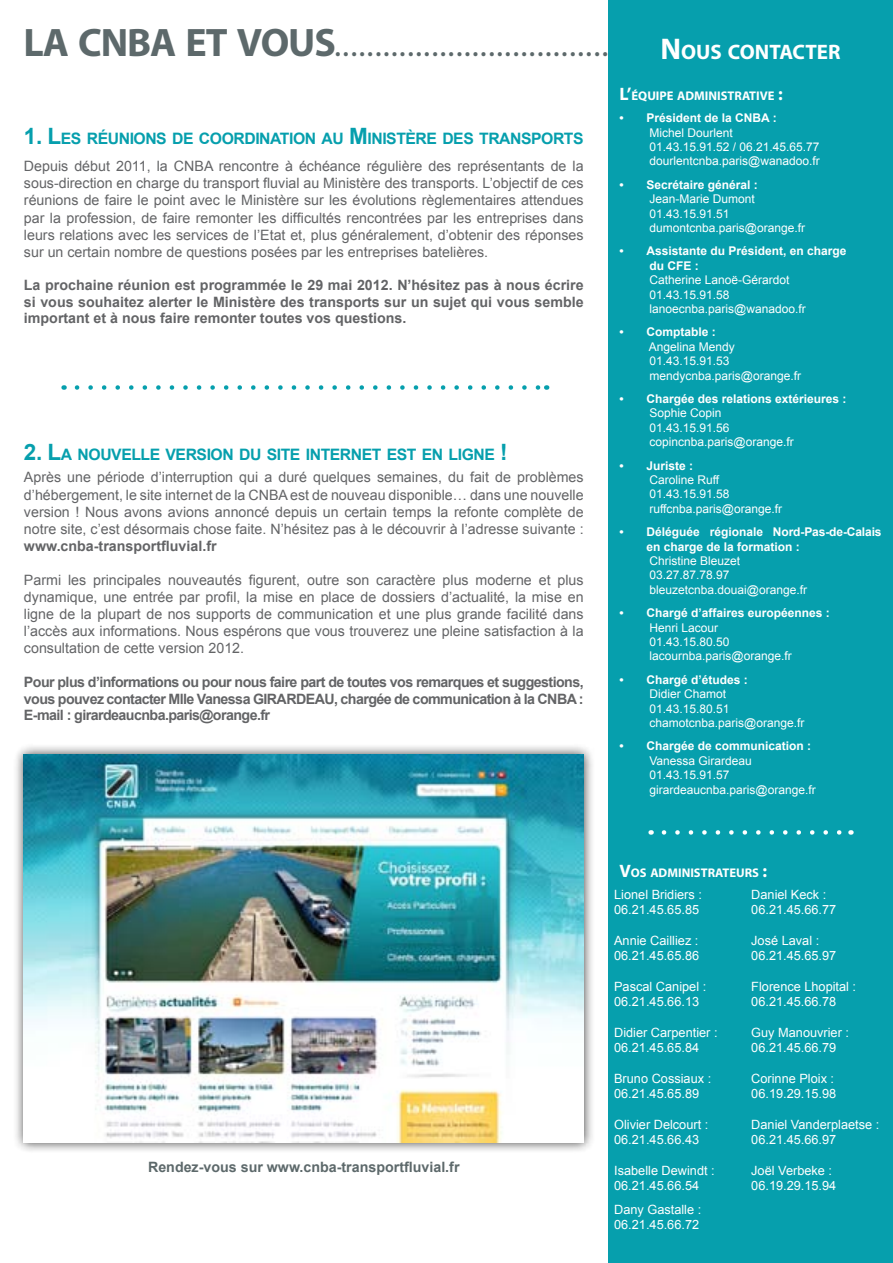
<style>
.page{position:relative;width:893px;height:1263px;background:#fff}
.page>*{position:absolute;margin:0;border:0;box-sizing:border-box;transform-origin:0 0}
.t1{font:700 22.5px "Myriad Pro";color:#5d696b}
.t2{font:700 21px "Myriad Pro";color:#fff}
.t3{font:700 15.75px "Arial";letter-spacing:-.03em;color:#069fad}
.t4{font:14.25px/17.1px "Arial";color:#636466;text-align:justify}
.t5{font:700 14.25px/16.5px "Arial";color:#636466;text-align:justify}
.t6{font:700 14.25px "Arial";color:#5d696b}
.t7{font:12.75px/15.3px "Arial";color:#fff}
.t8{font:700 12.6px "Myriad Pro";color:#fff}
.t9{font:12px/14.4px "Arial";color:#fff}
.t10{font:700 12px/14.4px "Arial";color:#fff}
.s1{font-size:39.9px}
.s2{font-size:30px}
.s3{font-size:22.5px}
.s4{font-size:18px}
</style>
<div class="page">
<div style="left:608px;top:0;width:285px;height:1263px;background:#069fad"></div>
<svg style="left:77px;top:385px;width:462px;height:5px"></svg>
<svg style="left:664px;top:830px;width:178px;height:5px"></svg>
<div style="left:12px;top:742px;width:582px;height:411px;background:#000;opacity:.75"></div>
<img style="left:24px;top:754px;width:560px;height:388px">
<h1 class="t1" style="left:23px;top:33px;width:602px"><span class="s1">LA CNBA ET VOUS</span>....................................</h1>
<h2 class="t2" style="left:660px;top:38px;width:180px"><span class="s2">N</span> OUS CONTACTER</h2>
<p class="t3" style="left:24px;top:128px;width:561px"><span class="s3">1. L</span>ES RÉUNIONS DE COORDINATION AU <span class="s3">M</span> INISTÈRE DES TRANSPORTS</p>
<p class="t4" style="left:24px;top:158px;width:561px">Depuis début 2011, la CNBA rencontre à échéance régulière des représentants de la sous-direction en charge du transport fluvial au Ministère des transports. L’objectif de ces réunions de faire le point avec le Ministère sur les évolutions règlementaires attendues par la profession, de faire remonter les difficultés rencontrées par les entreprises dans leurs relations avec les services de l’Etat et, plus généralement, d’obtenir des réponses sur un certain nombre de questions posées par les entreprises batelières.</p>
<p class="t5" style="left:24px;top:278px;width:561px">La prochaine réunion est programmée le 29 mai 2012. N’hésitez pas à nous écrire si vous souhaitez alerter le Ministère des transports sur un sujet qui vous semble important et à nous faire remonter toutes vos questions.</p>
<p class="t3" style="left:24px;top:444px;width:485px"><span class="s3">2. L</span>A NOUVELLE VERSION DU SITE INTERNET EST EN LIGNE <span class="s3">!</span></p>
<p class="t4" style="left:24px;top:469px;width:561px">Après une période d’interruption qui a duré quelques semaines, du fait de problèmes d’hébergement, le site internet de la CNBA est de nouveau disponible… dans une nouvelle version ! Nous avons avions annoncé depuis un certain temps la refonte complète de notre site, c’est désormais chose faite. N’hésitez pas à le découvrir à l’adresse suivante :</p>
<p class="t5" style="left:24px;top:538px;width:194px">www.cnba-transportfluvial.fr</p>
<p class="t4" style="left:24px;top:572px;width:561px">Parmi les principales nouveautés figurent, outre son caractère plus moderne et plus dynamique, une entrée par profil, la mise en place de dossiers d’actualité, la mise en ligne de la plupart de nos supports de communication et une plus grande facilité dans l’accès aux informations. Nous espérons que vous trouverez une pleine satisfaction à la consultation de cette version 2012.</p>
<p class="t5" style="left:24px;top:674px;width:561px">Pour plus d’informations ou pour nous faire part de toutes vos remarques et suggestions, vous pouvez contacter Mlle Vanessa GIRARDEAU, chargée de communication à la CNBA :<br>E-mail : girardeaucnba.paris@orange.fr</p>
<p class="t6" style="left:148px;top:1157px;width:313px">Rendez-vous sur www.cnba-transportfluvial.fr</p>
<p class="t8" style="left:619px;top:88px;width:165px"><span class="s4">L’</span>ÉQUIPE ADMINISTRATIVE <span class="s4">:</span></p>
<p class="t10" style="left:619px;top:111px;width:159px">• Président de la CNBA :</p>
<p class="t9" style="left:649px;top:125px;width:172px">Michel Dourlent<br>01.43.15.91.52 / 06.21.45.65.77 dourlentcnba.paris@wanadoo.fr</p>
<p class="t10" style="left:619px;top:178px;width:140px">• Secrétaire général :</p>
<p class="t9" style="left:649px;top:192px;width:157px">Jean-Marie Dumont<br>01.43.15.91.51 dumontcnba.paris@orange.fr</p>
<p class="t10" style="left:649px;top:244px;width:199px;text-indent:-30px">• Assistante du Président, en charge du CFE :</p>
<p class="t9" style="left:649px;top:273px;width:158px">Catherine Lanoë-Gérardot<br>01.43.15.91.58 lanoecnba.paris@wanadoo.fr</p>
<p class="t10" style="left:619px;top:325px;width:98px">• Comptable :</p>
<p class="t9" style="left:649px;top:339px;width:154px">Angelina Mendy<br>01.43.15.91.53 mendycnba.paris@orange.fr</p>
<p class="t10" style="left:619px;top:392px;width:229px">• Chargée des relations extérieures :</p>
<p class="t9" style="left:649px;top:406px;width:146px">Sophie Copin<br>01.43.15.91.56 copincnba.paris@orange.fr</p>
<p class="t10" style="left:619px;top:458px;width:75px">• Juriste :</p>
<p class="t9" style="left:649px;top:473px;width:134px">Caroline Ruff<br>01.43.15.91.58 ruffcnba.paris@orange.fr</p>
<p class="t10" style="left:646px;top:525px;width:237px;text-indent:-27px">• Déléguée régionale Nord-Pas-de-Calais en charge de la formation :</p>
<p class="t9" style="left:649px;top:554px;width:159px">Christine Bleuzet<br>03.27.87.78.97 bleuzetcnba.douai@orange.fr</p>
<p class="t10" style="left:619px;top:606px;width:212px">• Chargé d’affaires européennes :</p>
<p class="t9" style="left:649px;top:620px;width:144px">Henri Lacour<br>01.43.15.80.50 lacournba.paris@orange.fr</p>
<p class="t10" style="left:619px;top:673px;width:130px">• Chargé d’études :</p>
<p class="t9" style="left:649px;top:687px;width:156px">Didier Chamot<br>01.43.15.80.51 chamotcnba.paris@orange.fr</p>
<p class="t10" style="left:619px;top:739px;width:193px">• Chargée de communication :</p>
<p class="t9" style="left:649px;top:753px;width:168px">Vanessa Girardeau<br>01.43.15.91.57 girardeaucnba.paris@orange.fr</p>
<p class="t8" style="left:619px;top:865px;width:149px"><span class="s4">V</span>OS ADMINISTRATEURS <span class="s4">:</span></p>
<p class="t7" style="left:751px;top:887px;width:87px">Daniel Keck :<br>06.21.45.66.77</p>
<p class="t7" style="left:751px;top:933px;width:87px">José Laval :<br>06.21.45.65.97</p>
<p class="t7" style="left:751px;top:979px;width:106px">Florence Lhopital :<br>06.21.45.66.78</p>
<p class="t7" style="left:751px;top:1025px;width:99px">Guy Manouvrier :<br>06.21.45.66.79</p>
<p class="t7" style="left:751px;top:1071px;width:87px">Corinne Ploix :<br>06.19.29.15.98</p>
<p class="t7" style="left:751px;top:1117px;width:130px">Daniel Vanderplaetse :<br>06.21.45.66.97</p>
<p class="t7" style="left:751px;top:1162px;width:87px">Joël Verbeke :<br>06.19.29.15.94</p>
<p class="t7" style="left:614px;top:887px;width:89px">Lionel Bridiers :<br>06.21.45.65.85</p>
<p class="t7" style="left:614px;top:933px;width:87px">Annie Cailliez :<br>06.21.45.65.86</p>
<p class="t7" style="left:614px;top:979px;width:94px">Pascal Canipel :<br>06.21.45.66.13</p>
<p class="t7" style="left:614px;top:1025px;width:105px">Didier Carpentier :<br>06.21.45.65.84</p>
<p class="t7" style="left:614px;top:1071px;width:99px">Bruno Cossiaux :<br>06.21.45.65.89</p>
<p class="t7" style="left:614px;top:1117px;width:96px">Olivier Delcourt :<br>06.21.45.66.43</p>
<p class="t7" style="left:614px;top:1162px;width:102px">Isabelle Dewindt :<br>06.21.45.66.54</p>
<p class="t7" style="left:614px;top:1202px;width:89px">Dany Gastalle :<br>06.21.45.66.72</p>
</div>
